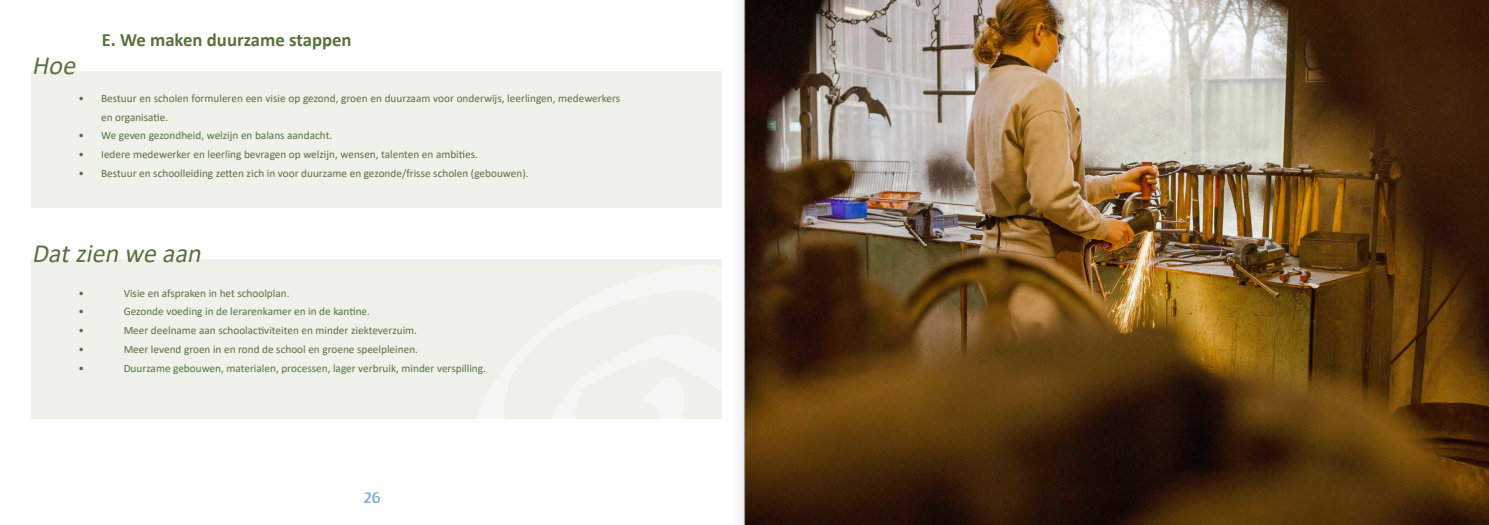
<style>
.page{position:relative;width:1489px;height:525px;background:#fff}
.page>*{position:absolute;margin:0;border:0;box-sizing:border-box;transform-origin:0 0}
.t1{font:italic 26.25px "Calibri";color:#59703f}
.t2{font:700 18.75px "Calibri";color:#59703f}
.t3{font:15px "Antropos Freefont";color:#84b1d1}
.t4{font:11.25px/18.8px "Calibri";color:#59703f}
</style>
<div class="page">
<div style="left:32px;top:258px;width:690px;height:160px;background:#eef2eb"></div>
<div style="left:32px;top:71px;width:689px;height:136px;background:#eef2eb"></div>
<img style="left:762px;top:0;width:726px;height:524px">
<div style="left:730px;top:0;width:32px;height:524px;background:#000;opacity:.75"></div>
<hr style="left:743px;top:0;width:2px;height:524px;background:#979696">
<h1 class="t1" style="left:32px;top:47px;width:52px">Hoe</h1>
<h2 class="t2" style="left:102px;top:26px;width:251px">E. We maken duurzame stappen</h2>
<p class="t4" style="left:101px;top:88px;width:520px;text-indent:-22px">• Bestuur en scholen formuleren een visie op gezond, groen en duurzaam voor onderwijs, leerlingen, medewerkers en organisatie.</p>
<p class="t4" style="left:79px;top:126px;width:255px">• We geven gezondheid, welzijn en balans aandacht.</p>
<p class="t4" style="left:79px;top:144px;width:401px">• Iedere medewerker en leerling bevragen op welzijn, wensen, talenten en ambities.</p>
<p class="t4" style="left:79px;top:163px;width:451px">• Bestuur en schoolleiding zetten zich in voor duurzame en gezonde/frisse scholen (gebouwen).</p>
<h1 class="t1" style="left:32px;top:234px;width:177px">Datzien we aan</h1>
<p class="t4" style="left:79px;top:283px;width:7px">•</p>
<p class="t4" style="left:124px;top:283px;width:167px">Visie en afspraken in het schoolplan.</p>
<p class="t4" style="left:79px;top:302px;width:7px">•</p>
<p class="t4" style="left:124px;top:302px;width:248px">Gezonde voeding in de lerarenkamer en in de kantine.</p>
<p class="t4" style="left:79px;top:320px;width:7px">•</p>
<p class="t4" style="left:124px;top:320px;width:295px">Meer deelname aan schoolactiviteiten en minder ziekteverzuim.</p>
<p class="t4" style="left:79px;top:339px;width:7px">•</p>
<p class="t4" style="left:124px;top:339px;width:296px">Meer levend groen in en rond de school en groene speelpleinen.</p>
<p class="t4" style="left:79px;top:358px;width:7px">•</p>
<p class="t4" style="left:124px;top:358px;width:364px">Duurzame gebouwen, materialen, processen, lager verbruik, minder verspilling.</p>
<h3 class="t3" style="left:364px;top:487px;width:18px">26</h3>
</div>
